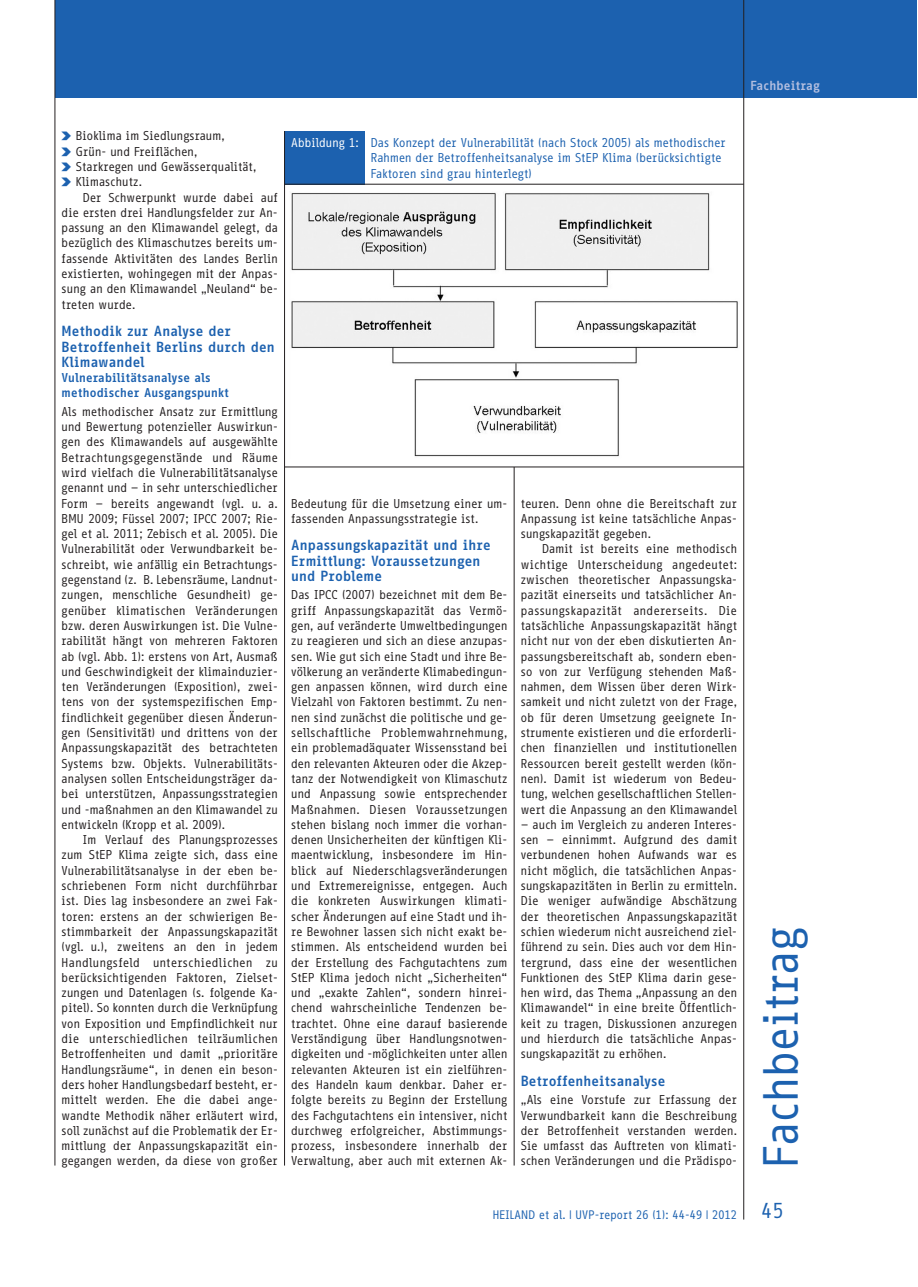
<style>
.page{position:relative;width:918px;height:1287px;background:#fff}
.page>*{position:absolute;margin:0;border:0;box-sizing:border-box;transform-origin:0 0}
.t1{font:48px "Info OT Office";letter-spacing:-.04em;color:#1c61af}
.t2{font:700 14.25px/15.3px "Info OT Office";letter-spacing:-.04em;color:#1c61af}
.t3{font:700 12.75px "Info OT Office";letter-spacing:-.04em;color:#b4bfe0}
.t4{font:12.45px/15.3px "Info OT Office";letter-spacing:-.04em;color:#231f20;text-align:justify}
.t5{font:12.45px/15.3px "Info OT Office";letter-spacing:-.04em;color:#1c61af}
.t6{font:700 12.45px/15.3px "Info OT Office";letter-spacing:-.04em;color:#1c61af}
.t7{font:12px "Info OT Office";letter-spacing:-.04em;color:#1c61af}
.s1{font-family:"Arrow Dynamic";font-weight:800;color:#1c61af}
.s2{color:#fff}
.s3{font-size:21px}
</style>
<div class="page">
<div style="left:55px;top:0;width:861px;height:97px;background:#1c61af"></div>
<hr style="left:55px;top:0;width:1px;height:1166px;background:#231f20">
<hr style="left:514px;top:467px;width:1px;height:699px;background:#231f20">
<img style="left:291px;top:193px;width:447px;height:264px">
<div style="left:285px;top:131px;width:80px;height:53px;background:#1c61af"></div>
<hr style="left:285px;top:184px;width:459px;height:1px;background:#231f20">
<hr style="left:285px;top:467px;width:459px;height:1px;background:#231f20">
<hr style="left:284px;top:131px;width:1px;height:1035px;background:#231f20">
<hr style="left:743px;top:0;width:1px;height:1220px;background:#231f20">
<p class="t3" style="left:750px;top:80px;width:72px">Fachbeitrag</p>
<p class="t4" style="left:61px;top:130px;width:197px;text-align:left"><span class="s1">C</span> Bioklima im Siedlungsraum,<br><span class="s1">C</span> Grün- und Freiflächen,<br><span class="s1">C</span> Starkregen und Gewässerqualität,<br><span class="s1">C</span> Klimaschutz.</p>
<p class="t4" style="left:61px;top:191px;width:218px;text-indent:21px">Der Schwerpunkt wurde dabei auf die ersten drei Handlungsfelder zur An&shy;passung an den Klimawandel gelegt, da bezüglich des Klimaschutzes bereits um&shy;fassende Aktivitäten des Landes Berlin existierten, wohingegen mit der Anpas&shy;sung an den Klimawandel „Neuland“ be&shy;treten wurde.</p>
<p class="t2" style="left:61px;top:325px;width:215px">Methodik zur Analyse der<br>Betroffenheit Berlins durch den<br>Klimawandel</p>
<p class="t6" style="left:61px;top:371px;width:169px">Vulnerabilitätsanalyse als methodischer Ausgangspunkt</p>
<p class="t4" style="left:61px;top:405px;width:218px">Als methodischer Ansatz zur Ermittlung und Bewertung potenzieller Auswirkun&shy;gen des Klimawandels auf ausgewählte Betrachtungsgegenstände und Räume wird vielfach die Vulnerabilitätsanalyse genannt und – in sehr unterschiedlicher Form – bereits angewandt (vgl. u. a.<br>BMU 2009; Füssel 2007; IPCC 2007; Rie&shy;gel et al. 2011; Zebisch et al. 2005). Die Vulnerabilität oder Verwundbarkeit be&shy;schreibt, wie anfällig ein Betrachtungs&shy;gegenstand (z. B. Lebensräume, Landnut&shy;zungen, menschliche Gesundheit) ge&shy;genüber klimatischen Veränderungen bzw. deren Auswirkungen ist. Die Vulne&shy;rabilität hängt von mehreren Faktoren ab (vgl. Abb. 1): erstens von Art, Ausmaß und Geschwindigkeit der klimainduzier&shy;ten Veränderungen (Exposition), zwei&shy;tens von der systemspezifischen Emp&shy;findlichkeit gegenüber diesen Änderun&shy;gen (Sensitivität) und drittens von der Anpassungskapazität des betrachteten Systems bzw. Objekts. Vulnerabilitäts&shy;analysen sollen Entscheidungsträger da&shy;bei unterstützen, Anpassungsstrategien und -maßnahmen an den Klimawandel zu entwickeln (Kropp et al. 2009).</p>
<p class="t4" style="left:61px;top:833px;width:218px;text-indent:21px">Im Verlauf des Planungsprozesses zum StEP Klima zeigte sich, dass eine Vulnerabilitätsanalyse in der eben be&shy;schriebenen Form nicht durchführbar ist. Dies lag insbesondere an zwei Fak&shy;toren: erstens an der schwierigen Be&shy;stimmbarkeit der Anpassungskapazität (vgl. u.), zweitens an den in jedem Handlungsfeld unterschiedlichen zu berücksichtigenden Faktoren, Zielset&shy;zungen und Datenlagen (s. folgende Ka&shy;pitel). So konnten durch die Verknüpfung von Exposition und Empfindlichkeit nur die unterschiedlichen teilräumlichen Betroffenheiten und damit „prioritäre Handlungsräume“, in denen ein beson&shy;ders hoher Handlungsbedarf besteht, er&shy;mittelt werden. Ehe die dabei ange&shy;wandte Methodik näher erläutert wird, soll zunächst auf die Problematik der Er&shy;mittlung der Anpassungskapazität ein&shy;gegangen werden, da diese von großer</p>
<p class="t5" style="left:370px;top:136px;width:357px;text-indent:-80px"><span class="s2">Abbildung 1:</span> Das Konzept der Vulnerabilität (nach Stock 2005) als methodischer<br>Rahmen der Betroffenheitsanalyse im StEP Klima (berücksichtigte<br>Faktoren sind grau hinterlegt)</p>
<p class="t4" style="left:291px;top:497px;width:218px">Bedeutung für die Umsetzung einer um&shy;fassenden Anpassungsstrategie ist.</p>
<p class="t2" style="left:291px;top:539px;width:202px">Anpassungskapazität und ihre<br>Ermittlung: Voraussetzungen und Probleme</p>
<p class="t4" style="left:291px;top:589px;width:218px">Das IPCC (2007) bezeichnet mit dem Be&shy;griff Anpassungskapazität das Vermö&shy;gen, auf veränderte Umweltbedingungen zu reagieren und sich an diese anzupas&shy;sen. Wie gut sich eine Stadt und ihre Be&shy;völkerung an veränderte Klimabedingun&shy;gen anpassen können, wird durch eine Vielzahl von Faktoren bestimmt. Zu nen&shy;nen sind zunächst die politische und ge&shy;sellschaftliche Problemwahrnehmung, ein problemadäquater Wissensstand bei den relevanten Akteuren oder die Akzep&shy;tanz der Notwendigkeit von Klimaschutz und Anpassung sowie entsprechender Maßnahmen. Diesen Voraussetzungen stehen bislang noch immer die vorhan&shy;denen Unsicherheiten der künftigen Kli&shy;maentwicklung, insbesondere im Hin&shy;blick auf Niederschlagsveränderungen und Extremereignisse, entgegen. Auch die konkreten Auswirkungen klimati&shy;scher Änderungen auf eine Stadt und ih&shy;re Bewohner lassen sich nicht exakt be&shy;stimmen. Als entscheidend wurden bei der Erstellung des Fachgutachtens zum StEP Klima jedoch nicht „Sicherheiten“ und „exakte Zahlen“, sondern hinrei&shy;chend wahrscheinliche Tendenzen be&shy;trachtet. Ohne eine darauf basierende Verständigung über Handlungsnotwen&shy;digkeiten und -möglichkeiten unter allen relevanten Akteuren ist ein zielführen&shy;des Handeln kaum denkbar. Daher er&shy;folgte bereits zu Beginn der Erstellung des Fachgutachtens ein intensiver, nicht durchweg erfolgreicher, Abstimmungs&shy;prozess, insbesondere innerhalb der Verwaltung, aber auch mit externen Ak-</p>
<p class="t4" style="left:521px;top:497px;width:218px">teuren. Denn ohne die Bereitschaft zur Anpassung ist keine tatsächliche Anpas&shy;sungskapazität gegeben.</p>
<p class="t4" style="left:521px;top:543px;width:218px;text-indent:21px">Damit ist bereits eine methodisch wichtige Unterscheidung angedeutet: zwischen theoretischer Anpassungska&shy;pazität einerseits und tatsächlicher An&shy;passungskapazität andererseits. Die tatsächliche Anpassungskapazität hängt nicht nur von der eben diskutierten An&shy;passungsbereitschaft ab, sondern eben&shy;so von zur Verfügung stehenden Maß&shy;nahmen, dem Wissen über deren Wirk&shy;samkeit und nicht zuletzt von der Frage, ob für deren Umsetzung geeignete In&shy;strumente existieren und die erforderli&shy;chen finanziellen und institutionellen Ressourcen bereit gestellt werden (kön&shy;nen). Damit ist wiederum von Bedeu&shy;tung, welchen gesellschaftlichen Stellen&shy;wert die Anpassung an den Klimawandel</p>
<p class="t4" style="left:521px;top:818px;width:218px">– auch im Vergleich zu anderen Interes&shy;sen – einnimmt. Aufgrund des damit verbundenen hohen Aufwands war es nicht möglich, die tatsächlichen Anpas&shy;sungskapazitäten in Berlin zu ermitteln.<br>Die weniger aufwändige Abschätzung der theoretischen Anpassungskapazität schien wiederum nicht ausreichend ziel&shy;führend zu sein. Dies auch vor dem Hin&shy;tergrund, dass eine der wesentlichen Funktionen des StEP Klima darin gese&shy;hen wird, das Thema „Anpassung an den Klimawandel“ in eine breite Öffentlich&shy;keit zu tragen, Diskussionen anzuregen und hierdurch die tatsächliche Anpas&shy;sungskapazität zu erhöhen.</p>
<p class="t2" style="left:521px;top:1075px;width:147px">Betroffenheitsanalyse</p>
<p class="t4" style="left:521px;top:1093px;width:218px">„Als eine Vorstufe zur Erfassung der Verwundbarkeit kann die Beschreibung der Betroffenheit verstanden werden.<br>Sie umfasst das Auftreten von klimati&shy;schen Veränderungen und die Prädispo-</p>
<h1 class="t1" style="left:763px;top:1169px;width:245px;rotate:-90deg">Fachbeitrag</h1>
<p class="t7" style="left:493px;top:1211px;width:293px">HEILAND et al. | UVP-report 26 (1): 44-49 | 2012 <span class="s3">45</span></p>
</div>
